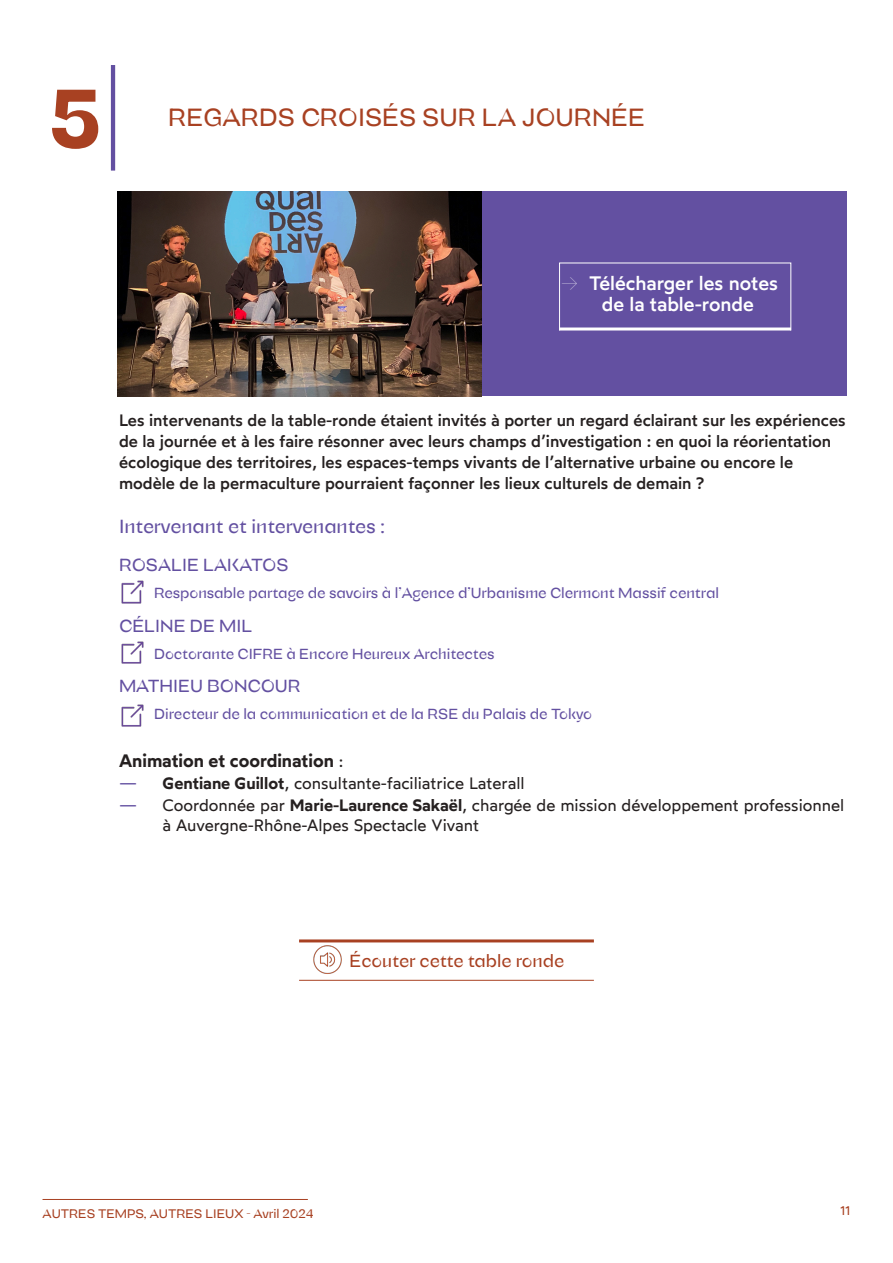
<style>
.page{position:relative;width:893px;height:1263px;background:#fff}
.page>*{position:absolute;margin:0;border:0;box-sizing:border-box;transform-origin:0 0}
.Numéros_de_parties{font:85.2px "Ortank Display wght 800 Ortank GX";color:#a84122}
.Titre_H1{font:25.5px "Ortank Display wght 400 Ortank GX";color:#a84122}
.t1{font:500 19.5px/21px "Wotfard";color:#fff}
.Intervenants_titre{font:19.5px "Ortank Display wght 400 Ortank GX";color:#6350a1}
.Intervenants{font:18px "Ortank Display wght 400 Ortank GX";color:#6350a1}
.Textes{font:600 18px "Wotfard";color:#252020}
.t2{font:18px "Ortank Display wght 400 Ortank GX";color:#a84122}
.Introduction_parties{font:500 16.5px/21px "Wotfard";color:#252020}
.t3{font:16.5px/19.8px "Wotfard";color:#252020}
.Structure{font:15px "Ortank Display wght 400 Ortank GX";color:#6350a1}
.t4{font:12.75px "Ortank Display wght 400 Ortank GX";color:#a84122}
.s1{font-weight:100}
.s2{font-weight:400;font-size:16.5px}
.s3{color:#6350a1}
.s4{font-weight:600}
</style>
<div class="page">
<hr style="left:43px;top:1199px;width:265px;height:1px;background:#a84122">
<div style="left:119px;top:191px;width:727px;height:205px;background:#6350a1"></div>
<hr style="left:111px;top:65px;width:4px;height:106px;background:#6350a1">
<img style="left:121px;top:580px;width:23px;height:24px">
<img style="left:121px;top:641px;width:23px;height:23px">
<img style="left:121px;top:704px;width:23px;height:23px">
<img style="left:118px;top:191px;width:364px;height:205px">
<hr style="left:559px;top:327px;width:232px;height:3px;background:#fff">
<img style="left:305px;top:942px;width:44px;height:32px">
<hr style="left:299px;top:980px;width:295px;height:1px;background:#a84122">
<hr style="left:299px;top:939px;width:295px;height:3px;background:#a84122">
<p class="Numéros_de_parties" style="left:49px;top:65px;width:54px">5</p>
<p class="Titre_H1" style="left:168px;top:102px;width:478px">REGARDS CROISÉS SUR LA JOURNÉE</p>
<p class="t1" style="left:602px;top:272px;width:178px;text-indent:-41px"><span class="s1">→</span> Télécharger les notes de la table-ronde</p>
<p class="Introduction_parties" style="left:119px;top:410px;width:728px">Les intervenants de la table-ronde étaient invités à porter un regard éclairant sur les expériences de la journée et à les faire résonner avec leurs champs d’investigation : en quoi la réorientation écologique des territoires, les espaces-temps vivants de l’alternative urbaine ou encore le modèle de la permaculture pourraient façonner les lieux culturels de demain ?</p>
<p class="Intervenants_titre" style="left:119px;top:514px;width:267px">Intervenant et intervenantes :</p>
<p class="Intervenants" style="left:119px;top:554px;width:171px">ROSALIE LAKATOS</p>
<p class="Structure" style="left:154px;top:584px;width:567px">Responsable partage de savoirs à l’Agence d’Urbanisme Clermont Massif central</p>
<p class="Intervenants" style="left:119px;top:614px;width:135px">CÉLINE DE MIL</p>
<p class="Structure" style="left:154px;top:644px;width:342px">Doctorante CIFRE à Encore Heureux Architectes</p>
<p class="Intervenants" style="left:119px;top:675px;width:183px">MATHIEU BONCOUR</p>
<p class="Structure" style="left:154px;top:705px;width:440px">Directeur de la communication et de la RSE du Palais de Tokyo</p>
<p class="Textes" style="left:119px;top:749px;width:226px">Animation et coordination <span class="s2">:</span></p>
<p class="t3" style="left:119px;top:773px;width:407px"><span class="s3">—</span> <span class="s4">Gentiane Guillot</span>, consultante-faciliatrice Laterall</p>
<p class="t3" style="left:163px;top:795px;width:683px;text-indent:-44px"><span class="s3">—</span> Coordonnée par <span class="s4">Marie-Laurence Sakaël</span>, chargée de mission développement professionnel à Auvergne-Rhône-Alpes Spectacle Vivant</p>
<p class="t2" style="left:350px;top:949px;width:216px">Écouter cette table ronde</p>
<p class="t4" style="left:43px;top:1206px;width:272px">AUTRES TEMPS, AUTRES LIEUX - Avril 2024</p>
<p class="t4" style="left:840px;top:1203px;width:12px">11</p>
</div>
